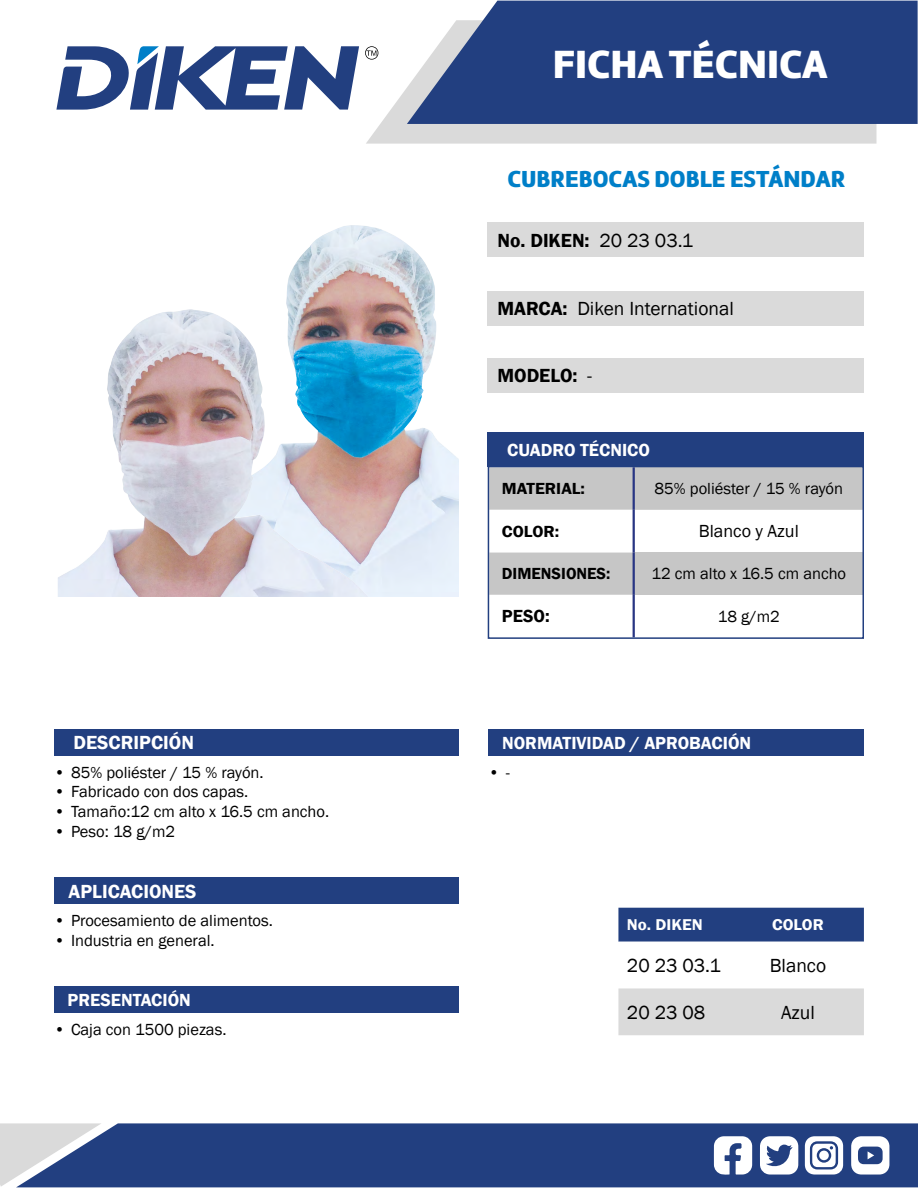
<style>
.page{position:relative;width:918px;height:1188px;background:#fff}
.page>*{position:absolute;margin:0;border:0;box-sizing:border-box;transform-origin:0 0}
.t1{font:40.8px "Amelia Basic Black";color:#fff}
.t2{font:24px "Amelia Basic Black";color:#007fc8}
.t3{font:19.5px "Franklin Gothic";color:#000}
.t4{font:600 19.5px "Franklin Gothic";color:#000}
.t5{font:600 19.5px "Franklin Gothic";color:#fff}
.t6{font:600 18px "Franklin Gothic";color:#fff}
.t7{font:18px "Franklin Gothic";color:#000}
.t8{font:600 18px "Franklin Gothic";color:#000}
.t9{font:16.5px "Franklin Gothic";color:#000}
.t10{font:600 16.5px "Franklin Gothic";color:#000;scale:1.05 1}
.t11{font:600 16.5px "Franklin Gothic";color:#000}
.t12{font:600 16.05px "Franklin Gothic";color:#fff;scale:1.05 1}
.s1{font-weight:400}
.s2{font-weight:600}
</style>
<div class="page">
<div style="left:488px;top:223px;width:376px;height:34px;background:#dadada"></div>
<div style="left:488px;top:291px;width:376px;height:34px;background:#dadada"></div>
<div style="left:488px;top:359px;width:376px;height:34px;background:#dadada"></div>
<div style="left:488px;top:432px;width:376px;height:34px;background:#223f80"></div>
<svg style="left:366px;top:51px;width:511px;height:93px;fill:#dadada"></svg>
<svg style="left:56px;top:46px;width:303px;height:64px"></svg>
<svg style="left:365px;top:46px;width:13px;height:14px"></svg>
<svg style="left:407px;top:1px;width:511px;height:123px;background:#344e8a"></svg>
<div style="left:102px;top:1123px;width:816px;height:64px;background:#223f80"></div>
<svg style="left:0;top:1123px;width:102px;height:64px;background:#9fa9c0"></svg>
<svg style="left:714px;top:1136px;width:38px;height:39px"></svg>
<svg style="left:760px;top:1136px;width:38px;height:39px"></svg>
<svg style="left:851px;top:1136px;width:38px;height:39px"></svg>
<svg style="left:805px;top:1136px;width:38px;height:39px"></svg>
<div style="left:819px;top:1151px;width:10px;height:9px;background:#fff;border-radius:50%"></div>
<div style="left:491px;top:469px;width:142px;height:41px;background:#c6c6c6"></div>
<div style="left:634px;top:467px;width:230px;height:43px;background:#c6c6c6"></div>
<svg style="left:491px;top:510px;width:142px;height:126px"></svg>
<div style="left:634px;top:552px;width:230px;height:43px;background:#c6c6c6"></div>
<hr style="left:633px;top:467px;width:2px;height:43px;background:#283583">
<hr style="left:633px;top:510px;width:2px;height:42px;background:#283583">
<hr style="left:633px;top:552px;width:2px;height:43px;background:#283583">
<hr style="left:633px;top:595px;width:2px;height:42px;background:#283583">
<div style="left:488px;top:466px;width:376px;height:173px;border:2px solid #223f80"></div>
<div style="left:54px;top:987px;width:405px;height:26px;background:#223f80"></div>
<div style="left:54px;top:878px;width:405px;height:26px;background:#223f80"></div>
<div style="left:54px;top:729px;width:405px;height:26px;background:#223f80"></div>
<div style="left:489px;top:729px;width:375px;height:26px;background:#223f80"></div>
<img style="left:286px;top:225px;width:173px;height:372px">
<img style="left:58px;top:309px;width:310px;height:288px">
<svg style="left:618px;top:908px;width:246px;height:127px"></svg>
<p class="t5" style="left:74px;top:731px;width:122px">DESCRIPCIÓN</p>
<p class="t9" style="left:54px;top:762px;width:211px">• 85% poliéster / 15 % rayón.</p>
<p class="t9" style="left:54px;top:782px;width:196px">• Fabricado con dos capas.</p>
<p class="t9" style="left:54px;top:802px;width:277px">• Tamaño:12 cm alto x 16.5 cm ancho.</p>
<p class="t9" style="left:54px;top:821px;width:123px">• Peso: 18 g/m2</p>
<p class="t5" style="left:69px;top:879px;width:129px">APLICACIONES</p>
<p class="t9" style="left:54px;top:911px;width:220px">• Procesamiento de alimentos.</p>
<p class="t9" style="left:54px;top:930px;width:162px">• Industria en general.</p>
<p class="t6" style="left:68px;top:989px;width:125px">PRESENTACIÓN</p>
<p class="t9" style="left:54px;top:1020px;width:174px">• Caja con 1500 piezas.</p>
<h1 class="t1" style="left:553px;top:40px;width:276px">FICHA TÉCNICA</h1>
<h2 class="t2" style="left:507px;top:165px;width:339px">CUBREBOCAS DOBLE ESTÁNDAR</h2>
<p class="t4" style="left:497px;top:228px;width:197px">No. DIKEN: <span class="s1">20 23 03.1</span></p>
<p class="t3" style="left:497px;top:296px;width:238px"><span class="s2">MARCA:</span> Diken International</p>
<p class="t4" style="left:497px;top:364px;width:96px">MODELO: <span class="s1">-</span></p>
<p class="t6" style="left:507px;top:439px;width:144px">CUADRO TÉCNICO</p>
<p class="t10" style="left:502px;top:479px;width:81px">MATERIAL:</p>
<p class="t9" style="left:655px;top:479px;width:190px">85% poliéster / 15 % rayón</p>
<p class="t10" style="left:502px;top:521px;width:56px">COLOR:</p>
<p class="t7" style="left:699px;top:520px;width:102px">Blanco y Azul</p>
<p class="t11" style="left:502px;top:564px;width:110px">DIMENSIONES:</p>
<p class="t9" style="left:652px;top:564px;width:196px">12 cm alto x 16.5 cm ancho</p>
<p class="t8" style="left:502px;top:605px;width:49px">PESO:</p>
<p class="t9" style="left:718px;top:606px;width:64px">18 g/m2</p>
<p class="t6" style="left:502px;top:731px;width:251px">NORMATIVIDAD / APROBACIÓN</p>
<p class="t9" style="left:489px;top:762px;width:23px">• -</p>
<p class="t12" style="left:627px;top:915px;width:74px">No. DIKEN</p>
<p class="t12" style="left:772px;top:915px;width:51px">COLOR</p>
<p class="t3" style="left:627px;top:953px;width:95px">20 23 03.1</p>
<p class="t3" style="left:770px;top:953px;width:58px">Blanco</p>
<p class="t3" style="left:627px;top:1000px;width:80px">20 23 08</p>
<p class="t3" style="left:781px;top:1000px;width:35px">Azul</p>
</div>
